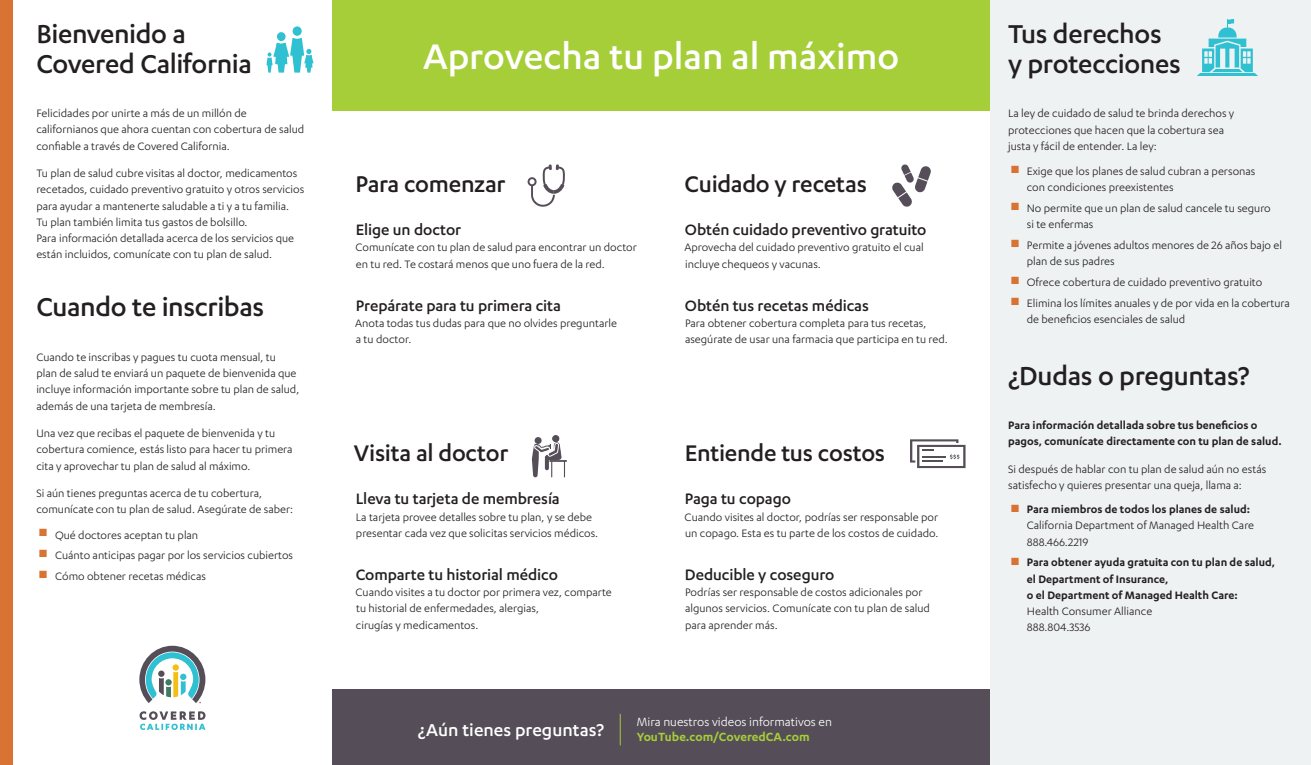
<style>
.page{position:relative;width:1311px;height:765px;background:#fff}
.page>*{position:absolute;margin:0;border:0;box-sizing:border-box;transform-origin:0 0}
.t1{font:500 41.25px "Karbon";color:#fff}
.Body{font:500 30px/30px "Karbon";letter-spacing:-.01em;color:#231f20}
.Body-2{font:500 26.25px "Karbon";letter-spacing:-.01em;color:#231f20}
.t2{font:500 20px "Karbon";color:#fff}
.Body-3{font:500 17.5px "Karbon";letter-spacing:-.005em;color:#231f20}
.t3{font:13.75px/15.6px "Karbon";color:#fff}
.Body-4{font:12.5px/16.2px "Karbon";color:#231f20}
.Body-5{font:600 12.5px/16.2px "Karbon";color:#231f20}
.s1{color:#d87333}
.s2{font-weight:600;color:#a6ce39}
.s3{font-weight:600}
.s4{font-weight:400}
</style>
<div class="page">
<div style="left:332px;top:0;width:658px;height:110px;background:#a6ce39"></div>
<div style="left:332px;top:690px;width:658px;height:75px;background:#554e58"></div>
<div style="left:990px;top:0;width:321px;height:765px;background:#eff2f3"></div>
<div style="left:0;top:0;width:13px;height:765px;background:#d87333"></div>
<svg style="left:892px;top:164px;width:39px;height:43px"></svg>
<svg style="left:1197px;top:19px;width:61px;height:57px"></svg>
<div style="left:277px;top:32px;width:9px;height:9px;background:#2fc0d1;border-radius:50%"></div>
<div style="left:293px;top:26px;width:9px;height:10px;background:#2fc0d1;border-radius:50%"></div>
<svg style="left:266px;top:38px;width:47px;height:35px"></svg>
<div style="left:535px;top:437px;width:7px;height:7px;background:#554e58;border-radius:50%"></div>
<div style="left:552px;top:435px;width:7px;height:7px;background:#554e58;border-radius:50%"></div>
<svg style="left:532px;top:442px;width:35px;height:35px"></svg>
<svg style="left:910px;top:439px;width:55px;height:29px"></svg>
<svg style="left:527px;top:164px;width:38px;height:43px"></svg>
<svg style="left:140px;top:711px;width:65px;height:19px"></svg>
<svg style="left:139px;top:646px;width:66px;height:57px"></svg>
<hr style="left:620px;top:714px;width:1px;height:31px;background:#a6ce39">
<p class="Body" style="left:36px;top:18px;width:217px">Bienvenido a<br>Covered California</p>
<p class="Body-4" style="left:36px;top:105px;width:269px">Felicidades por unirte a más de un millón de californianos que ahora cuentan con cobertura de salud confiable a través de Covered California.</p>
<p class="Body-4" style="left:36px;top:165px;width:269px">Tu plan de salud cubre visitas al doctor, medicamentos recetados, cuidado preventivo gratuito y otros servicios para ayudar a mantenerte saludable a ti y a tu familia.<br>Tu plan también limita tus gastos de bolsillo.<br>Para información detallada acerca de los servicios que están incluidos, comunícate con tu plan de salud.</p>
<p class="Body" style="left:36px;top:291px;width:229px">Cuando te inscribas</p>
<p class="Body-4" style="left:36px;top:349px;width:264px">Cuando te inscribas y pagues tu cuota mensual, tu plan de salud te enviará un paquete de bienvenida que incluye información importante sobre tu plan de salud, además de una tarjeta de membresía.</p>
<p class="Body-4" style="left:36px;top:425px;width:258px">Una vez que recibas el paquete de bienvenida y tu cobertura comience, estás listo para hacer tu primera cita y aprovechar tu plan de salud al máximo.</p>
<p class="Body-4" style="left:36px;top:485px;width:258px">Si aún tienes preguntas acerca de tu cobertura, comunícate con tu plan de salud. Asegúrate de saber:</p>
<p class="Body-4" style="left:39px;top:526px;width:161px"><span class="s1">■</span> Qué doctores aceptan tu plan</p>
<p class="Body-4" style="left:39px;top:547px;width:256px"><span class="s1">■</span> Cuánto anticipas pagar por los servicios cubiertos</p>
<p class="Body-4" style="left:39px;top:568px;width:169px"><span class="s1">■</span> Cómo obtener recetas médicas</p>
<p class="t1" style="left:423px;top:33px;width:478px">Aprovecha tu plan al máximo</p>
<p class="Body-2" style="left:356px;top:169px;width:151px">Para comenzar</p>
<p class="Body-3" style="left:356px;top:220px;width:107px">Elige un doctor</p>
<p class="Body-4" style="left:355px;top:239px;width:283px">Comunícate con tu plan de salud para encontrar un doctor en tu red. Te costará menos que uno fuera de la red.</p>
<p class="Body-3" style="left:356px;top:296px;width:207px">Prepárate para tu primera cita</p>
<p class="Body-4" style="left:355px;top:315px;width:263px">Anota todas tus dudas para que no olvides preguntarle a tu doctor.</p>
<p class="Body-2" style="left:354px;top:439px;width:156px">Visita al doctor</p>
<p class="Body-3" style="left:356px;top:489px;width:205px">Lleva tu tarjeta de membresía</p>
<p class="Body-4" style="left:356px;top:508px;width:244px">La tarjeta provee detalles sobre tu plan, y se debe presentar cada vez que solicitas servicios médicos.</p>
<p class="Body-3" style="left:356px;top:565px;width:204px">Comparte tu historial médico</p>
<p class="Body-4" style="left:355px;top:584px;width:258px">Cuando visites a tu doctor por primera vez, comparte tu historial de enfermedades, alergias,<br>cirugías y medicamentos.</p>
<p class="Body-2" style="left:685px;top:169px;width:184px">Cuidado y recetas</p>
<p class="Body-3" style="left:685px;top:220px;width:243px">Obtén cuidado preventivo gratuito</p>
<p class="Body-4" style="left:684px;top:239px;width:241px">Aprovecha del cuidado preventivo gratuito el cual incluye chequeos y vacunas.</p>
<p class="Body-3" style="left:685px;top:296px;width:186px">Obtén tus recetas médicas</p>
<p class="Body-4" style="left:685px;top:315px;width:264px">Para obtener cobertura completa para tus recetas, asegúrate de usar una farmacia que participa en tu red.</p>
<p class="Body-2" style="left:685px;top:439px;width:202px">Entiende tus costos</p>
<p class="Body-3" style="left:685px;top:489px;width:108px">Paga tu copago</p>
<p class="Body-4" style="left:685px;top:508px;width:255px">Cuando visites al doctor, podrías ser responsable por un copago. Esta es tu parte de los costos de cuidado.</p>
<p class="Body-3" style="left:685px;top:565px;width:151px">Deducible y coseguro</p>
<p class="Body-4" style="left:685px;top:584px;width:246px">Podrías ser responsable de costos adicionales por algunos servicios. Comunícate con tu plan de salud para aprender más.</p>
<p class="t2" style="left:418px;top:719px;width:188px">¿Aún tienes preguntas?</p>
<p class="t3" style="left:637px;top:713px;width:197px">Mira nuestros videos informativos en<br><span class="s2">YouTube.com/CoveredCA.com</span></p>
<p class="Body" style="left:1008px;top:18px;width:174px">Tus derechos y protecciones</p>
<p class="Body-4" style="left:1008px;top:105px;width:228px">La ley de cuidado de salud te brinda derechos y protecciones que hacen que la cobertura sea justa y fácil de entender. La ley:</p>
<p class="Body-4" style="left:1027px;top:163px;width:230px;text-indent:-16px"><span class="s1">■</span> Exige que los planes de salud cubran a personas con condiciones preexistentes</p>
<p class="Body-4" style="left:1027px;top:200px;width:245px;text-indent:-16px"><span class="s1">■</span> No permite que un plan de salud cancele tu seguro si te enfermas</p>
<p class="Body-4" style="left:1027px;top:237px;width:257px;text-indent:-16px"><span class="s1">■</span> Permite a jóvenes adultos menores de 26 años bajo el plan de sus padres</p>
<p class="Body-4" style="left:1010px;top:274px;width:253px"><span class="s1">■</span> Ofrece cobertura de cuidado preventivo gratuito</p>
<p class="Body-4" style="left:1027px;top:295px;width:265px;text-indent:-16px"><span class="s1">■</span> Elimina los límites anuales y de por vida en la cobertura de beneficios esenciales de salud</p>
<p class="Body" style="left:1008px;top:359px;width:243px">¿Dudas o preguntas?</p>
<p class="Body-5" style="left:1008px;top:417px;width:275px">Para información detallada sobre tus beneficios o pagos, comunícate directamente con tu plan de salud.</p>
<p class="Body-4" style="left:1008px;top:460px;width:260px">Si después de hablar con tu plan de salud aún no estás satisfecho y quieres presentar una queja, llama a:</p>
<p class="Body-4" style="left:1027px;top:501px;width:229px;text-indent:-16px"><span class="s1">■</span> <span class="s3">Para miembros de todos los planes de salud:<br></span>California Department of Managed Health Care<br>888.466.2219</p>
<p class="Body-5" style="left:1027px;top:554px;width:250px;text-indent:-16px"><span class="s1">■</span> Para obtener ayuda gratuita con tu plan de salud, el Department of Insurance,<br>o el Department of Managed Health Care:<br><span class="s4">Health Consumer Alliance<br>888.804.3536</span></p>
</div>
